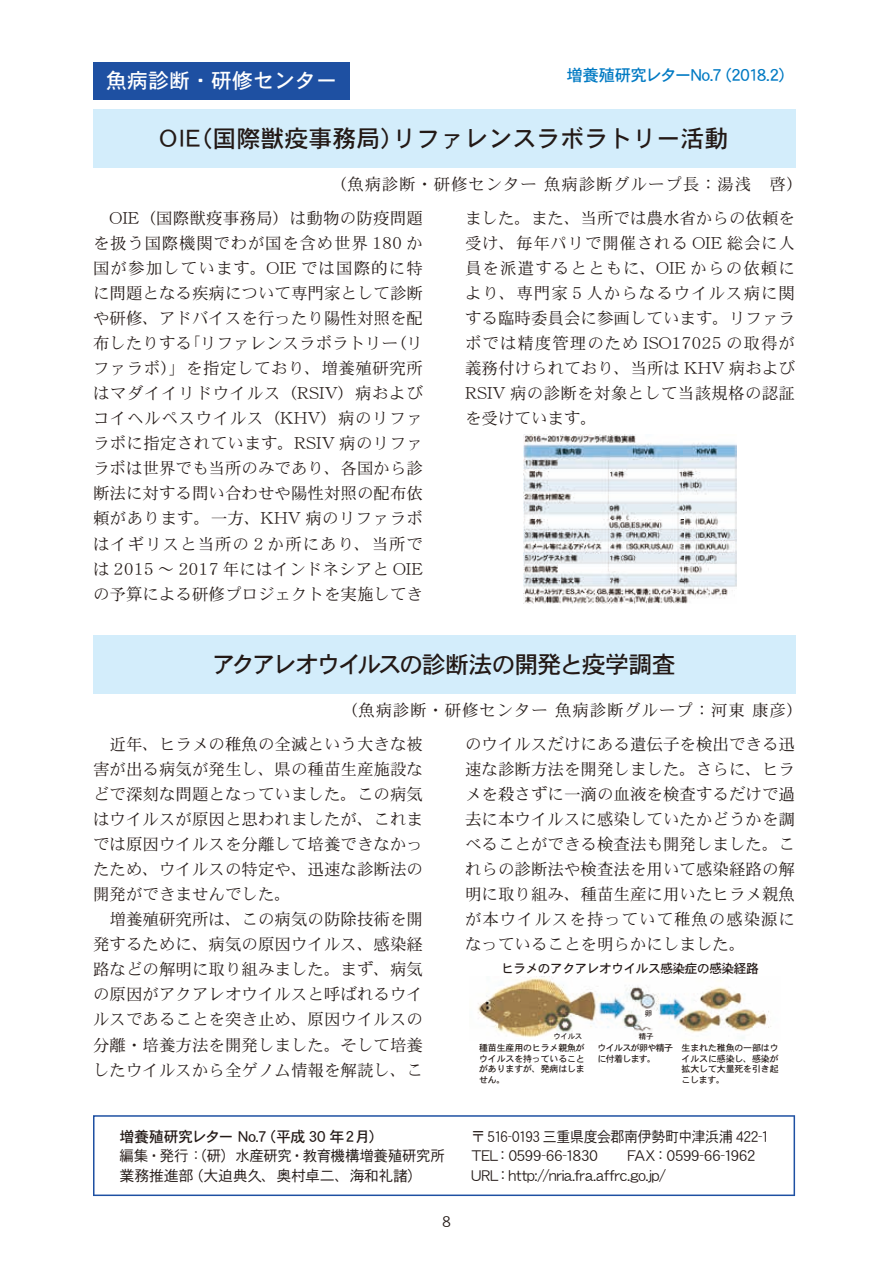
<style>
.page{position:relative;width:893px;height:1263px;background:#fff}
.page>*{position:absolute;margin:0;border:0;box-sizing:border-box;transform-origin:0 0}
.t1{font:24px "DFPHS Gothic CID W5";color:#231916}
.t2{font:24px "DFPHS Gothic CID W5";letter-spacing:-.07em;color:#231916}
.t3{font:21px "DFPHS Gothic CID W5";color:#fff}
.t4{font:16.5px/25px "DFPHS Mincho CID W3";color:#231916;text-align:justify}
.t5{font:16.5px "DFPHS Mincho CID W3";letter-spacing:.05em;color:#231916}
.t6{font:16.5px "DFPHS Gothic CID W5";letter-spacing:-.035em;color:#007ac3}
.t7{font:15px/19.5px "DFPHS Gothic CID W3";color:#231916}
.t8{font:15px/19.5px "DFPHS Gothic CID W3";letter-spacing:-.02em;color:#231916}
.t9{font:15px/19.5px "DFPHS Gothic CID W3";letter-spacing:-.02em;color:#231916;scale:.9 1}
.t10{font:15px "DFPHS Gothic CID W5";letter-spacing:-.05em;color:#231916}
.t11{font:12.75px "DFPHS Gothic CID W5";letter-spacing:-.04em;color:#231916}
.t12{font:9px/10.5px "DFPHS Gothic CID W5";letter-spacing:-.02em;color:#231916;text-align:justify}
.t13{font:9px/10.5px "DFPHS Gothic CID W5";letter-spacing:-.075em;color:#231916}
.t14{font:7.5px "DFPHS Gothic CID W5";letter-spacing:-.04em;color:#231916}
</style>
<div class="page">
<div style="left:94px;top:62px;width:256px;height:38px;background:#1e50a2"></div>
<svg style="left:93px;top:1115px;width:702px;height:81px"></svg>
<div style="left:93px;top:109px;width:702px;height:59px;background:#d3edfb"></div>
<div style="left:93px;top:635px;width:702px;height:59px;background:#d3edfb"></div>
<img style="left:524px;top:435px;width:212px;height:169px">
<img style="left:477px;top:976px;width:294px;height:63px">
<p class="t3" style="left:106px;top:69px;width:233px">魚病診断・研修センター</p>
<p class="t6" style="left:566px;top:66px;width:230px">増養殖研究レターNo.7（2018.2）</p>
<h1 class="t1" style="left:160px;top:126px;width:570px">OIE（国際獣疫事務局）リファレンスラボラトリー活動</h1>
<p class="t5" style="left:330px;top:175px;width:475px">（魚病診断・研修センター 魚病診断グループ長：湯浅　啓）</p>
<p class="t4" style="left:93px;top:205px;width:332px;text-indent:16px">OIE（国際獣疫事務局）は動物の防疫問題を扱う国際機関でわが国を含め世界 180 か国が参加しています。OIE では国際的に特に問題となる疾病について専門家として診断や研修、アドバイスを行ったり陽性対照を配布したりする「リファレンスラボラトリー（リファラボ）」を指定しており、増養殖研究所はマダイイリドウイルス（RSIV）病およびコイヘルペスウイルス（KHV）病のリファラボに指定されています。RSIV 病のリファラボは世界でも当所のみであり、各国から診断法に対する問い合わせや陽性対照の配布依頼があります。一方、KHV 病のリファラボはイギリスと当所の 2 か所にあり、当所では 2015 ～ 2017 年にはインドネシアと OIEの予算による研修プロジェクトを実施してき</p>
<p class="t4" style="left:465px;top:205px;width:332px">ました。また、当所では農水省からの依頼を受け、毎年パリで開催される OIE 総会に人員を派遣するとともに、OIE からの依頼により、専門家 5 人からなるウイルス病に関する臨時委員会に参画しています。リファラボでは精度管理のため ISO17025 の取得が義務付けられており、当所は KHV 病およびRSIV 病の診断を対象として当該規格の認証を受けています。</p>
<h1 class="t2" style="left:212px;top:652px;width:465px">アクアレオウイルスの診断法の開発と疫学調査</h1>
<p class="t5" style="left:341px;top:701px;width:464px">（魚病診断・研修センター 魚病診断グループ：河東 康彦）</p>
<p class="t4" style="left:93px;top:731px;width:332px;text-indent:16px">近年、ヒラメの稚魚の全滅という大きな被害が出る病気が発生し、県の種苗生産施設などで深刻な問題となっていました。この病気はウイルスが原因と思われましたが、これまでは原因ウイルスを分離して培養できなかったため、ウイルスの特定や、迅速な診断法の開発ができませんでした。</p>
<p class="t4" style="left:93px;top:906px;width:332px;text-indent:16px">増養殖研究所は、この病気の防除技術を開発するために、病気の原因ウイルス、感染経路などの解明に取り組みました。まず、病気の原因がアクアレオウイルスと呼ばれるウイルスであることを突き止め、原因ウイルスの分離・培養方法を開発しました。そして培養したウイルスから全ゲノム情報を解読し、こ</p>
<p class="t4" style="left:465px;top:731px;width:332px">のウイルスだけにある遺伝子を検出できる迅速な診断方法を開発しました。さらに、ヒラメを殺さずに一滴の血液を検査するだけで過去に本ウイルスに感染していたかどうかを調べることができる検査法も開発しました。これらの診断法や検査法を用いて感染経路の解明に取り組み、種苗生産に用いたヒラメ親魚が本ウイルスを持っていて稚魚の感染源になっていることを明らかにしました。</p>
<p class="t11" style="left:501px;top:961px;width:259px">ヒラメのアクアレオウイルス感染症の感染経路</p>
<p class="t14" style="left:645px;top:1009px;width:9px">卵</p>
<p class="t13" style="left:598px;top:1043px;width:77px">ウイルスが卵や精子に付着します。</p>
<p class="t12" style="left:681px;top:1043px;width:99px">生まれた稚魚の一部はウイルスに感染し、感染が拡大して大量死を引き起こします。</p>
<p class="t14" style="left:553px;top:1033px;width:31px">ウイルス</p>
<p class="t14" style="left:639px;top:1033px;width:16px">精子</p>
<p class="t12" style="left:479px;top:1043px;width:107px">種苗生産用のヒラメ親魚がウイルスを持っていることがありますが、発病はしません。</p>
<p class="t10" style="left:120px;top:1128px;width:266px">増養殖研究レター No.7（平成 30 年２月）</p>
<p class="t8" style="left:120px;top:1146px;width:327px">編集・発行：（研）水産研究・教育機構増養殖研究所業務推進部（大迫典久、奥村卓二、海和礼諸）</p>
<p class="t8" style="left:442px;top:1212px;width:10px">8</p>
<p class="t9" style="left:471px;top:1126px;width:331px">〒 516-0193 三重県度会郡南伊勢町中津浜浦 422-1<br>TEL：0599-66-1830</p>
<p class="t7" style="left:471px;top:1146px;width:285px;text-indent:156px">FAX：0599-66-1962<br>URL：http://nria.fra.affrc.go.jp/</p>
</div>
